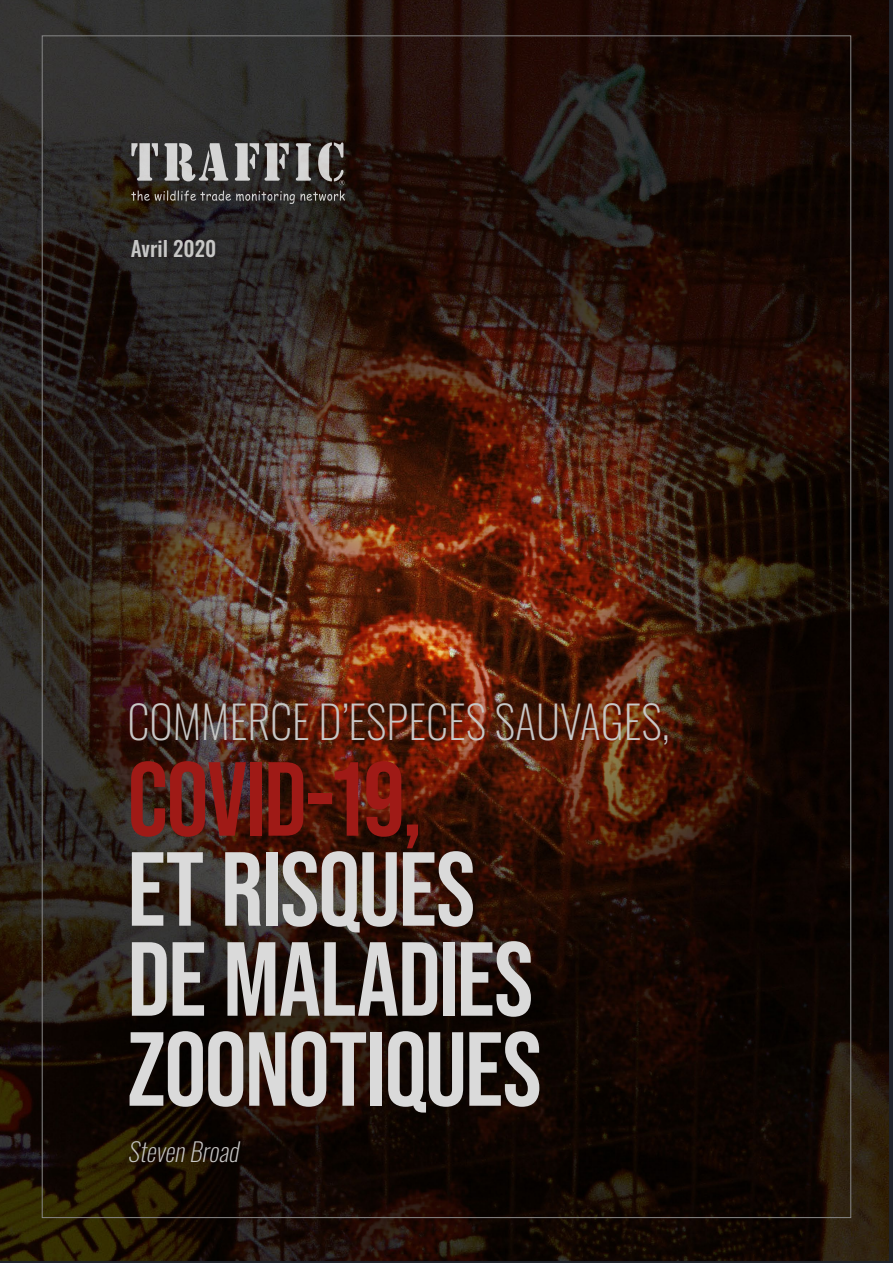
<style>
.page{position:relative;width:893px;height:1263px;background:#fff}
.page>*{position:absolute;margin:0;border:0;box-sizing:border-box;transform-origin:0 0}
.t1{font:105px/90px "Bebas Neue";letter-spacing:-.015em;color:#dadada}
.t2{font:105px "Bebas Neue";letter-spacing:-.015em;color:#9f1a16}
.t3{font:200 45px "Oswald";color:#c7c7c6}
.t4{font:italic 200 25.5px "Oswald";color:#c7c7c6}
.t5{font:500 21px "Oswald";color:#c7c7c6}
</style>
<div class="page">
<img style="left:0;top:0;width:889px;height:1261px">
<svg style="left:131px;top:142px;width:214px;height:62px;background:#5f5d5b"></svg>
<p class="t5" style="left:131px;top:237px;width:87px">Avril 2020</p>
<p class="t3" style="left:128px;top:682px;width:544px">COMMERCE D’ESPECES SAUVAGES,</p>
<p class="t2" style="left:128px;top:740px;width:296px">COVID-19,</p>
<p class="t1" style="left:128px;top:843px;width:416px">ET RISQUES<br>DE MALADIES<br>ZOONOTIQUES</p>
<p class="t4" style="left:128px;top:1128px;width:119px">StevenBroad</p>
</div>
